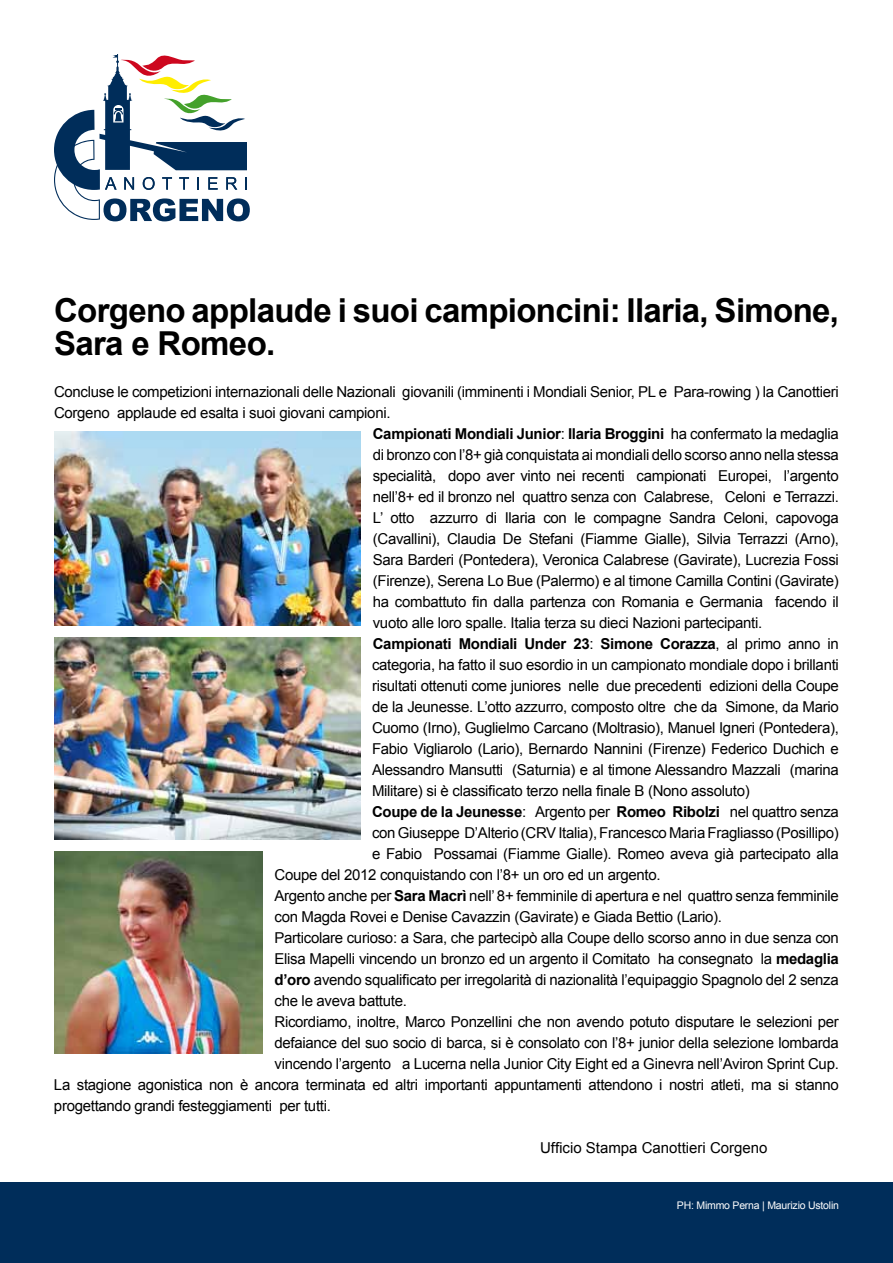
<style>
.page{position:relative;width:893px;height:1263px;background:#fff}
.page>*{position:absolute;margin:0;border:0;box-sizing:border-box;transform-origin:0 0}
.t1{font:700 33px/33px "Arial";letter-spacing:-.02em;color:#000}
.t2{font:15px "Arial";letter-spacing:-.02em;color:#000}
.t3{font:700 15px "Arial";letter-spacing:-.02em;color:#000}
.t4{font:15px "Arial";color:#000}
.t5{font:10.5px "Arial";letter-spacing:-.02em;color:#fff}
.s1{font-weight:400}
.s2{font-weight:700}
</style>
<div class="page">
<div style="left:0;top:1182px;width:893px;height:81px;background:#002d5a"></div>
<svg style="left:54px;top:54px;width:196px;height:167px"></svg>
<img style="left:54px;top:432px;width:306px;height:194px">
<img style="left:54px;top:638px;width:306px;height:202px">
<img style="left:54px;top:852px;width:208px;height:201px">
<h1 class="t1" style="left:54px;top:295px;width:787px">Corgeno applaude i suoi campioncini: Ilaria, Simone,<br>Sara e Romeo.</h1>
<p class="t2" style="left:54px;top:382px;width:786px">Concluse le competizioni internazionali delle Nazionali giovanili (imminenti i Mondiali Senior, PL e Para-rowing ) la Canottieri</p>
<p class="t2" style="left:54px;top:403px;width:338px">Corgeno applaude ed esalta i suoi giovani campioni.</p>
<p class="t3" style="left:373px;top:424px;width:468px">Campionati Mondiali Junior<span class="s1">:</span> Ilaria Broggini <span class="s1">ha confermato la medaglia</span></p>
<p class="t2" style="left:373px;top:445px;width:468px">di bronzo con l’8+ già conquistata ai mondiali dello scorso anno nella stessa</p>
<p class="t2" style="left:373px;top:466px;width:468px">specialità, dopo aver vinto nei recenti campionati Europei, l’argento</p>
<p class="t2" style="left:373px;top:487px;width:468px">nell’8+ ed il bronzo nel quattro senza con Calabrese, Celoni e Terrazzi.</p>
<p class="t2" style="left:373px;top:508px;width:468px">L’ otto azzurro di Ilaria con le compagne Sandra Celoni, capovoga</p>
<p class="t2" style="left:373px;top:529px;width:468px">(Cavallini), Claudia De Stefani (Fiamme Gialle), Silvia Terrazzi (Arno),</p>
<p class="t2" style="left:373px;top:550px;width:468px">Sara Barderi (Pontedera), Veronica Calabrese (Gavirate), Lucrezia Fossi</p>
<p class="t2" style="left:373px;top:571px;width:468px">(Firenze), Serena Lo Bue (Palermo) e al timone Camilla Contini (Gavirate)</p>
<p class="t2" style="left:373px;top:592px;width:468px">ha combattuto fin dalla partenza con Romania e Germania facendo il</p>
<p class="t2" style="left:373px;top:613px;width:391px">vuoto alle loro spalle. Italia terza su dieci Nazioni partecipanti.</p>
<p class="t3" style="left:373px;top:634px;width:468px">Campionati Mondiali Under 23<span class="s1">:</span> Simone Corazza<span class="s1">, al primo anno in</span></p>
<p class="t2" style="left:372px;top:655px;width:468px">categoria, ha fatto il suo esordio in un campionato mondiale dopo i brillanti</p>
<p class="t2" style="left:372px;top:676px;width:468px">risultati ottenuti come juniores nelle due precedenti edizioni della Coupe</p>
<p class="t2" style="left:372px;top:697px;width:468px">de la Jeunesse. L’otto azzurro, composto oltre che da Simone, da Mario</p>
<p class="t2" style="left:372px;top:718px;width:468px">Cuomo (Irno), Guglielmo Carcano (Moltrasio), Manuel Igneri (Pontedera),</p>
<p class="t2" style="left:372px;top:739px;width:468px">Fabio Vigliarolo (Lario), Bernardo Nannini (Firenze) Federico Duchich e</p>
<p class="t2" style="left:372px;top:760px;width:468px">Alessandro Mansutti (Saturnia) e al timone Alessandro Mazzali (marina</p>
<p class="t2" style="left:372px;top:781px;width:379px">Militare) si è classificato terzo nella finale B (Nono assoluto)</p>
<p class="t3" style="left:372px;top:802px;width:468px">Coupe de la Jeunesse<span class="s1">: Argento per</span> Romeo Ribolzi <span class="s1">nel quattro senza</span></p>
<p class="t2" style="left:372px;top:823px;width:468px">con Giuseppe D’Alterio (CRV Italia), Francesco Maria Fragliasso (Posillipo)</p>
<p class="t2" style="left:372px;top:844px;width:468px">e Fabio Possamai (Fiamme Gialle). Romeo aveva già partecipato alla</p>
<p class="t2" style="left:274px;top:865px;width:388px">Coupe del 2012 conquistando con l’8+ un oro ed un argento.</p>
<p class="t2" style="left:274px;top:886px;width:566px">Argento anche per <span class="s2">Sara Macrì</span> nell’ 8+ femminile di apertura e nel quattro senza femminile</p>
<p class="t2" style="left:274px;top:907px;width:449px">con Magda Rovei e Denise Cavazzin (Gavirate) e Giada Bettio (Lario).</p>
<p class="t2" style="left:274px;top:928px;width:566px">Particolare curioso: a Sara, che partecipò alla Coupe dello scorso anno in due senza con</p>
<p class="t2" style="left:274px;top:949px;width:566px">Elisa Mapelli vincendo un bronzo ed un argento il Comitato ha consegnato la <span class="s2">medaglia</span></p>
<p class="t2" style="left:274px;top:970px;width:566px"><span class="s2">d’oro</span> avendo squalificato per irregolarità di nazionalità l’equipaggio Spagnolo del 2 senza</p>
<p class="t2" style="left:274px;top:991px;width:134px">che le aveva battute.</p>
<p class="t2" style="left:274px;top:1012px;width:566px">Ricordiamo, inoltre, Marco Ponzellini che non avendo potuto disputare le selezioni per</p>
<p class="t2" style="left:274px;top:1033px;width:566px">defaiance del suo socio di barca, si è consolato con l’8+ junior della selezione lombarda</p>
<p class="t2" style="left:274px;top:1054px;width:566px">vincendo l’argento a Lucerna nella Junior City Eight ed a Ginevra nell’Aviron Sprint Cup.</p>
<p class="t2" style="left:54px;top:1075px;width:786px">La stagione agonistica non è ancora terminata ed altri importanti appuntamenti attendono i nostri atleti, ma si stanno</p>
<p class="t2" style="left:54px;top:1096px;width:278px">progettando grandi festeggiamenti per tutti.</p>
<p class="t4" style="left:540px;top:1138px;width:229px">Ufficio Stampa Canottieri Corgeno</p>
<p class="t5" style="left:677px;top:1198px;width:164px">PH: Mimmo Perna | Maurizio Ustolin</p>
</div>
